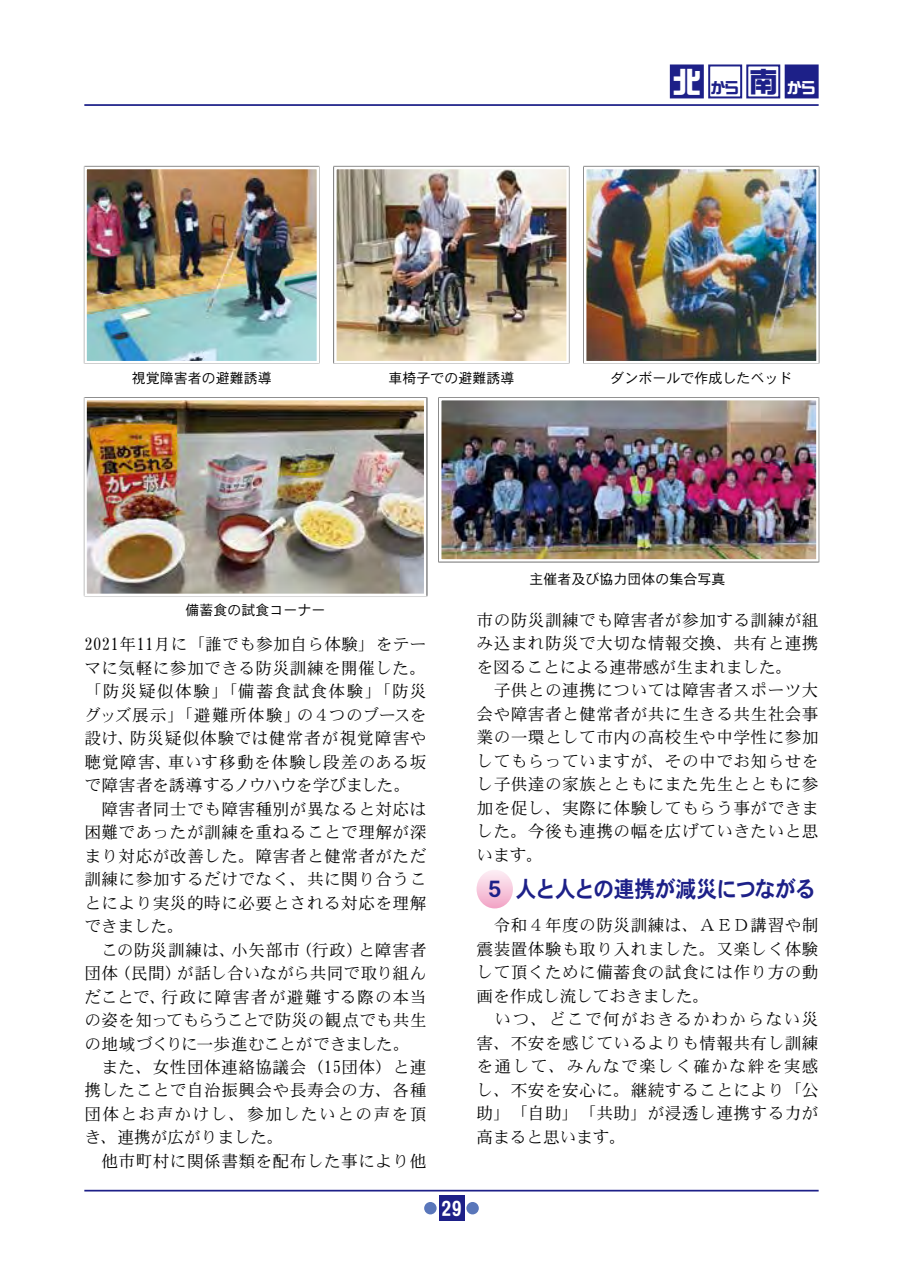
<style>
.page{position:relative;width:903px;height:1275px;background:#fff}
.page>*{position:absolute;margin:0;border:0;box-sizing:border-box;transform-origin:0 0}
.t1{font:22.75px "DFHS Gothic W7 WIN RKSJ H";letter-spacing:-.04em;color:#1d2088}
.t2{font:21px "DFHS Gothic W7 WIN RKSJ H";color:#fff}
.t3{font:16.62px/23.4px "DFHS Mincho W3 WIN RKSJ H";letter-spacing:.03em;color:#000}
.t4{font:15.05px "DF So Gei W9 WING RKSJ H";color:#1d2088}
.t5{font:14px "DFHS Gothic W3 WIN RKSJ H";color:#000}
.s1{font-size:28.7px;color:#fff}
.s2{font-size:28.7px}
.s3{color:#fff}
</style>
<div class="page">
<hr style="left:84px;top:1190px;width:735px;height:1px;background:#1d2088">
<div style="left:439px;top:1196px;width:25px;height:25px;background:#1d2088"></div>
<div style="left:466px;top:1202px;width:13px;height:12px;background:#5976ba;border-radius:50%"></div>
<div style="left:424px;top:1202px;width:13px;height:12px;background:#5976ba;border-radius:50%"></div>
<hr style="left:84px;top:104px;width:735px;height:2px;background:#1d2088">
<div style="left:670px;top:64px;width:34px;height:34px;background:#1d2088;border:2px solid #1d2088"></div>
<div style="left:708px;top:64px;width:34px;height:34px;background:#fff;border:2px solid #1d2088"></div>
<div style="left:746px;top:64px;width:34px;height:34px;background:#fff;border:2px solid #1d2088"></div>
<div style="left:785px;top:64px;width:33px;height:34px;background:#1d2088"></div>
<img style="left:87px;top:170px;width:229px;height:190px">
<div style="left:84px;top:167px;width:235px;height:196px;border:2px solid #fff"></div>
<img style="left:337px;top:170px;width:229px;height:190px">
<div style="left:334px;top:167px;width:235px;height:196px;border:2px solid #fff"></div>
<img style="left:587px;top:170px;width:229px;height:190px">
<div style="left:584px;top:167px;width:235px;height:196px;border:2px solid #fff"></div>
<img style="left:87px;top:401px;width:336px;height:192px">
<div style="left:84px;top:398px;width:342px;height:198px;border:2px solid #fff"></div>
<img style="left:442px;top:401px;width:374px;height:158px">
<div style="left:439px;top:398px;width:380px;height:164px;border:2px solid #fff"></div>
<svg style="left:476px;top:870px;width:37px;height:38px"></svg>
<p class="t4" style="left:672px;top:80px;width:144px"><span class="s1">北</span>から<span class="s2">南</span><span class="s3">から</span></p>
<p class="t5" style="left:132px;top:371px;width:141px">視覚障害者の避難誘導</p>
<p class="t5" style="left:388px;top:371px;width:127px">車椅子での避難誘導</p>
<p class="t5" style="left:610px;top:371px;width:183px">ダンボールで作成したベッド</p>
<p class="t5" style="left:185px;top:603px;width:141px">備蓄食の試食コーナー</p>
<p class="t3" style="left:84px;top:633px;width:360px">2021年11月に「誰でも参加自ら体験」をテーマに気軽に参加できる防災訓練を開催した。　「防災疑似体験」「備蓄食試食体験」「防災グッズ展示」「避難所体験」の４つのブースを設け、防災疑似体験では健常者が視覚障害や聴覚障害、車いす移動を体験し段差のある坂で障害者を誘導するノウハウを学びました。<br>　障害者同士でも障害種別が異なると対応は困難であったが訓練を重ねることで理解が深まり対応が改善した。障害者と健常者がただ訓練に参加するだけでなく、共に関り合うことにより実災的時に必要とされる対応を理解できました。<br>　この防災訓練は、小矢部市（行政）と障害者団体（民間）が話し合いながら共同で取り組んだことで、行政に障害者が避難する際の本当の姿を知ってもらうことで防災の観点でも共生の地域づくりに一歩進むことができました。<br>　また、女性団体連絡協議会（15団体）と連携したことで自治振興会や長寿会の方、各種団体とお声かけし、参加したいとの声を頂き、連携が広がりました。<br>　他市町村に関係書類を配布した事により他</p>
<p class="t2" style="left:441px;top:1198px;width:23px">29</p>
<p class="t5" style="left:530px;top:572px;width:197px">主催者及び協力団体の集合写真</p>
<p class="t3" style="left:476px;top:608px;width:343px">市の防災訓練でも障害者が参加する訓練が組み込まれ防災で大切な情報交換、共有と連携を図ることによる連帯感が生まれました。<br>　子供との連携については障害者スポーツ大会や障害者と健常者が共に生きる共生社会事業の一環として市内の高校生や中学性に参加してもらっていますが、その中でお知らせをし子供達の家族とともにまた先生とともに参加を促し、実際に体験してもらう事ができました。今後も連携の幅を広げていきたいと思います。</p>
<h1 class="t1" style="left:483px;top:878px;width:334px">５人と人との連携が減災につながる</h1>
<p class="t3" style="left:476px;top:914px;width:343px">　令和４年度の防災訓練は、ＡＥＤ講習や制震装置体験も取り入れました。又楽しく体験して頂くために備蓄食の試食には作り方の動画を作成し流しておきました。<br>　いつ、どこで何がおきるかわからない災害、不安を感じているよりも情報共有し訓練を通して、みんなで楽しく確かな絆を実感し、不安を安心に。継続することにより「公助」「自助」「共助」が浸透し連携する力が高まると思います。</p>
</div>
